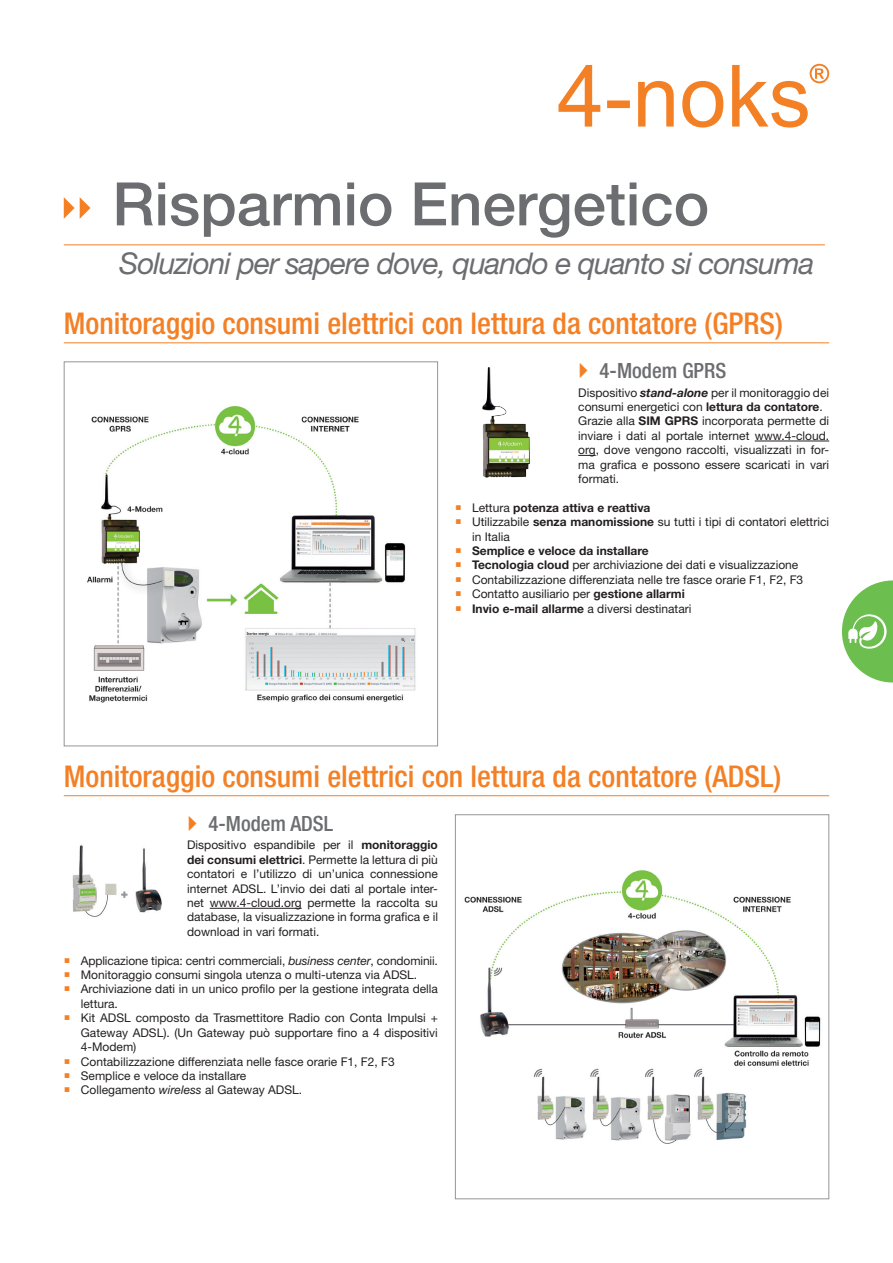
<style>
.page{position:relative;width:893px;height:1263px;background:#fff}
.page>*{position:absolute;margin:0;border:0;box-sizing:border-box;transform-origin:0 0}
._2_Titolo_Linea{font:500 60px "Helvetica Neue";color:#6c6d70}
._3_Titolo_prodotto{font:500 condensed 30px "Helvetica Neue";color:#f48026}
.Sottotitolo_Linea{font:italic 30px "Helvetica Neue";letter-spacing:-.035em;color:#6c6d70}
.t1{font:500 condensed 21px "Helvetica Neue";color:#6c6d70}
.Testo_tabella{font:12px/14.4px "Helvetica Neue";color:#231f20}
.t2{font:700 12px "Helvetica Neue";color:#231f20}
.s1{font-weight:700;font-style:italic}
.s2{font-weight:700}
.s3{font-weight:400}
.s4{font-style:italic}
</style>
<div class="page">
<svg style="left:558px;top:64px;width:271px;height:64px"></svg>
<svg style="left:842px;top:580px;width:51px;height:102px"></svg>
<hr style="left:64px;top:244px;width:761px;height:1px;background:#f48026">
<hr style="left:64px;top:342px;width:765px;height:1px;background:#f48026">
<hr style="left:64px;top:795px;width:765px;height:1px;background:#f48026">
<hr style="left:755px;top:441px;width:74px;height:1px;background:#231f20">
<svg style="left:578px;top:455px;width:18px;height:1px"></svg>
<hr style="left:210px;top:908px;width:92px;height:1px;background:#231f20">
<img style="left:87px;top:406px;width:329px;height:297px">
<div style="left:64px;top:361px;width:374px;height:385px;border:1px solid #939598"></div>
<img style="left:464px;top:870px;width:357px;height:274px">
<div style="left:455px;top:814px;width:374px;height:385px;border:1px solid #939598"></div>
<img style="left:72px;top:845px;width:90px;height:72px">
<img style="left:482px;top:367px;width:48px;height:111px">
<p class="_2_Titolo_Linea" style="left:112px;top:168px;width:598px">Risparmio Energetico</p>
<p class="Sottotitolo_Linea" style="left:119px;top:245px;width:697px">Soluzioni per sapere dove, quando e quanto si consuma</p>
<p class="_3_Titolo_prodotto" style="left:64px;top:305px;width:721px">Monitoraggio consumi elettrici con lettura da contatore (GPRS)</p>
<p class="t1" style="left:600px;top:358px;width:128px">4-Modem GPRS</p>
<p class="Testo_tabella" style="left:578px;top:385px;width:252px">Dispositivo <span class="s1">stand-alone</span> per il monitoraggio dei consumi energetici con <span class="s2">lettura da contatore</span>.</p>
<p class="Testo_tabella" style="left:578px;top:414px;width:252px;text-align:justify">Grazie alla <span class="s2">SIM GPRS</span> incorporata permette di inviare i dati al portale internet www.4-cloud. org, dove vengono raccolti, visualizzati in for&shy;ma grafica e possono essere scaricati in vari formati.</p>
<p class="t2" style="left:472px;top:500px;width:180px"><span class="s3">Lettura</span> potenza attiva e reattiva</p>
<p class="Testo_tabella" style="left:472px;top:515px;width:359px">Utilizzabile <span class="s2">senza manomissione</span> su tutti i tipi di contatori elettrici in Italia</p>
<p class="t2" style="left:472px;top:543px;width:178px">Semplice e veloce da installare</p>
<p class="Testo_tabella" style="left:472px;top:558px;width:328px"><span class="s2">Tecnologia cloud</span> per archiviazione dei dati e visualizzazione</p>
<p class="Testo_tabella" style="left:472px;top:572px;width:333px">Contabilizzazione differenziata nelle tre fasce orarie F1, F2, F3</p>
<p class="Testo_tabella" style="left:472px;top:587px;width:214px">Contatto ausiliario per <span class="s2">gestione allarmi</span></p>
<p class="Testo_tabella" style="left:472px;top:601px;width:221px"><span class="s2">Invio e-mail allarme</span> a diversi destinatari</p>
<p class="_3_Titolo_prodotto" style="left:64px;top:758px;width:719px">Monitoraggio consumi elettrici con lettura da contatore (ADSL)</p>
<p class="t1" style="left:208px;top:811px;width:126px">4-Modem ADSL</p>
<p class="Testo_tabella" style="left:187px;top:838px;width:252px;text-align:justify">Dispositivo espandibile per il <span class="s2">monitoraggio dei consumi elettrici</span>. Permette la lettura di più contatori e l’utilizzo di un’unica connessione internet ADSL. L’invio dei dati al portale inter&shy;net www.4-cloud.org permette la raccolta su database, la visualizzazione in forma grafica e il download in vari formati.</p>
<p class="Testo_tabella" style="left:81px;top:953px;width:359px">Applicazione tipica: centri commerciali, <span class="s4">business center</span>, condominii.</p>
<p class="Testo_tabella" style="left:81px;top:967px;width:338px">Monitoraggio consumi singola utenza o multi-utenza via ADSL.</p>
<p class="Testo_tabella" style="left:81px;top:982px;width:359px">Archiviazione dati in un unico profilo per la gestione integrata della lettura.</p>
<p class="Testo_tabella" style="left:81px;top:1011px;width:359px;text-align:justify">Kit ADSL composto da Trasmettitore Radio con Conta Impulsi + Gateway ADSL). (Un Gateway può supportare fino a 4 dispositivi 4-Modem)</p>
<p class="Testo_tabella" style="left:81px;top:1054px;width:315px">Contabilizzazione differenziata nelle fasce orarie F1, F2, F3</p>
<p class="Testo_tabella" style="left:81px;top:1068px;width:167px">Semplice e veloce da installare</p>
<p class="Testo_tabella" style="left:81px;top:1083px;width:223px">Collegamento <span class="s4">wireless</span> al Gateway ADSL.</p>
</div>
